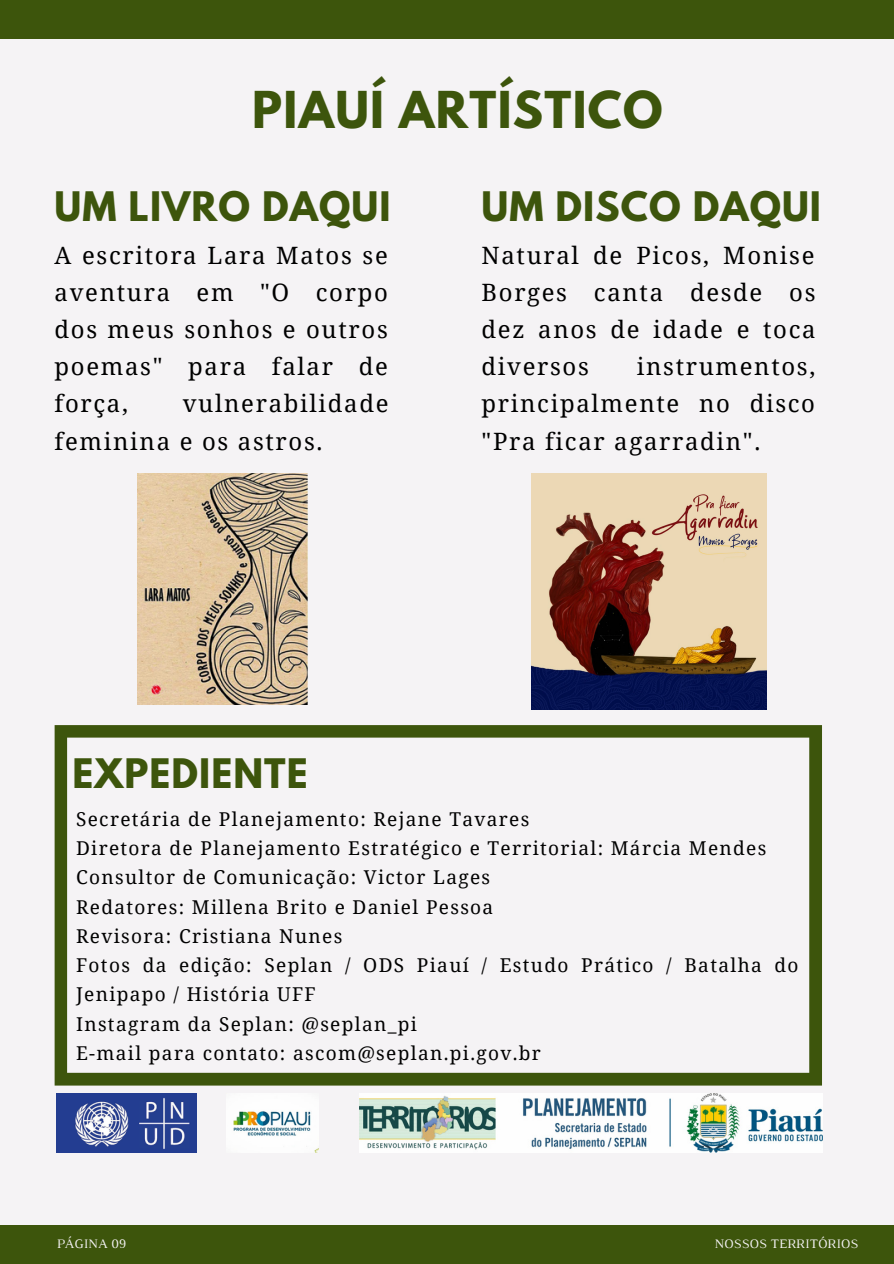
<style>
.page{position:relative;width:894px;height:1264px;background:#fff}
.page>*{position:absolute;margin:0;border:0;box-sizing:border-box;transform-origin:0 0}
.t1{font:700 45px "League Spartan";letter-spacing:.03em;color:#3d550c}
.t2{font:700 36px "League Spartan";letter-spacing:.03em;color:#3d550c}
.t3{font:23.85px/37.2px "Noto Serif";letter-spacing:.07em;color:#000;text-align:justify}
.t4{font:19.05px/29.2px "Noto Serif";letter-spacing:.07em;color:#000}
.t5{font:13.2px "Luthier";color:#f5f3f5}
</style>
<div class="page">
<div style="left:0;top:0;width:893px;height:1263px;background:#f5f3f5"></div>
<div style="left:0;top:1224px;width:893px;height:39px;background:#3d550c"></div>
<div style="left:0;top:0;width:893px;height:39px;background:#3d550c"></div>
<svg style="left:55px;top:725px;width:766px;height:360px"></svg>
<img style="left:57px;top:1093px;width:139px;height:59px">
<img style="left:232px;top:1099px;width:87px;height:53px">
<img style="left:359px;top:1093px;width:463px;height:59px">
<img style="left:531px;top:474px;width:235px;height:235px">
<img style="left:137px;top:474px;width:170px;height:230px">
<p class="t1" style="left:252px;top:87px;width:412px">PIAUÍ ARTÍSTICO</p>
<p class="t2" style="left:55px;top:188px;width:337px">UM LIVRO DAQUI</p>
<p class="t3" style="left:55px;top:236px;width:334px">A escritora Lara Matos se aventura em "O corpo dos meus sonhos e outros poemas" para falar de força,</p>
<p class="t3" style="left:55px;top:384px;width:335px;text-indent:128px">vulnerabilidade feminina e os astros.</p>
<p class="t2" style="left:481px;top:188px;width:341px">UM DISCO DAQUI</p>
<p class="t3" style="left:481px;top:236px;width:335px">Natural de Picos, Monise Borges canta desde os dez anos de idade e toca diversos</p>
<p class="t3" style="left:481px;top:347px;width:335px;text-indent:155px">instrumentos, principalmente no disco "Pra ficar agarradin".</p>
<p class="t2" style="left:72px;top:755px;width:236px">EXPEDIENTE</p>
<p class="t4" style="left:76px;top:803px;width:455px">Secretária de Planejamento: Rejane Tavares</p>
<p class="t4" style="left:76px;top:833px;width:691px">Diretora de Planejamento Estratégico e Territorial: Márcia Mendes</p>
<p class="t4" style="left:76px;top:862px;width:415px">Consultor de Comunicação: Victor Lages</p>
<p class="t4" style="left:76px;top:891px;width:418px">Redatores: Millena Brito e Daniel Pessoa</p>
<p class="t4" style="left:76px;top:920px;width:268px">Revisora: Cristiana Nunes</p>
<p class="t4" style="left:76px;top:950px;width:724px">Fotos da edição: Seplan / ODS Piauí / Estudo Prático / Batalha do<br>Jenipapo / História UFF</p>
<p class="t4" style="left:76px;top:1008px;width:342px">Instagram da Seplan: @seplan_pi</p>
<p class="t4" style="left:76px;top:1037px;width:466px">E-mail para contato: ascom@seplan.pi.gov.br</p>
<p class="t5" style="left:57px;top:1239px;width:71px">PÁGINA 09</p>
<p class="t5" style="left:714px;top:1238px;width:145px">NOSSOS TERRITÓRIOS</p>
</div>
